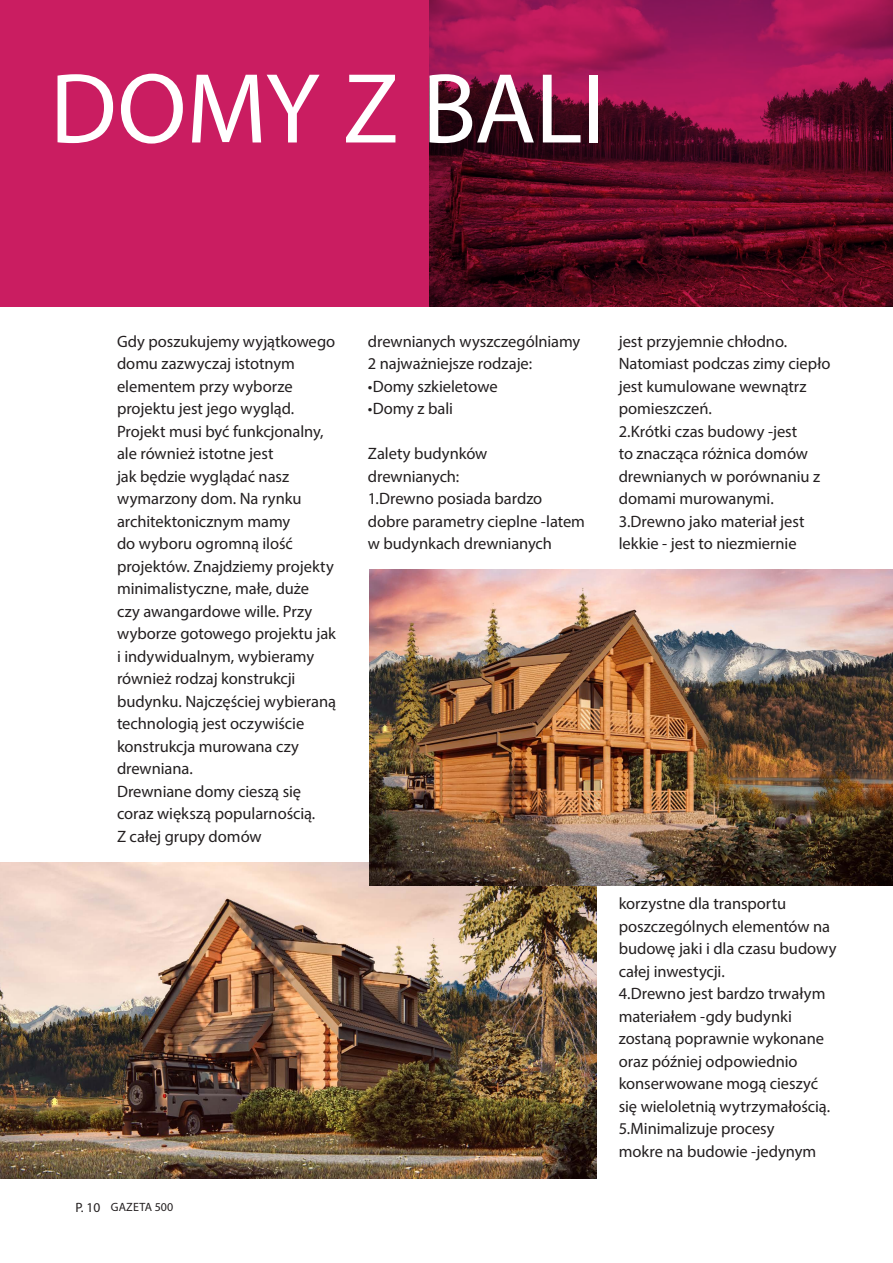
<style>
.page{position:relative;width:893px;height:1263px;background:#fff}
.page>*{position:absolute;margin:0;border:0;box-sizing:border-box;transform-origin:0 0}
.Headline_Main_Black{font:100.5px "Myriad Pro";letter-spacing:-.01em;color:#fff}
.Body_Text{font:16.5px/22.5px "Myriad Pro";letter-spacing:-.005em;color:#231f20}
.t1{font:12px "Myriad Pro";letter-spacing:.02em;color:#231f20}
.s1{font-size:13.5px}
</style>
<div class="page">
<svg style="left:0;top:0;width:893px;height:306px;background:#9a1547"></svg>
<hr style="left:892px;top:862px;width:1px;height:293px;background:#a8a9ad">
<img style="left:0;top:862px;width:597px;height:316px">
<img style="left:369px;top:570px;width:524px;height:316px">
<p class="Headline_Main_Black" style="left:50px;top:47px;width:557px">DOMY Z BALI</p>
<p class="Body_Text" style="left:117px;top:329px;width:220px">Gdy poszukujemy wyjątkowego domu zazwyczaj istotnym elementem przy wyborze projektu jest jego wygląd.<br>Projekt musi być funkcjonalny, ale również istotne jest<br>jak będzie wyglądać nasz wymarzony dom. Na rynku architektonicznym mamy<br>do wyboru ogromną ilość projektów. Znajdziemy projekty minimalistyczne, małe, duże czy awangardowe wille. Przy wyborze gotowego projektu jak i indywidualnym, wybieramy również rodzaj konstrukcji budynku. Najczęściej wybieraną technologią jest oczywiście konstrukcja murowana czy drewniana.</p>
<p class="Body_Text" style="left:117px;top:779px;width:200px">Drewniane domy cieszą się coraz większą popularnością.<br>Z całej grupy domów</p>
<p class="Body_Text" style="left:368px;top:329px;width:214px">drewnianych wyszczególniamy<br>2 najważniejsze rodzaje:</p>
<p class="Body_Text" style="left:368px;top:374px;width:131px">•Domy szkieletowe</p>
<p class="Body_Text" style="left:368px;top:397px;width:87px">•Domy z bali</p>
<p class="Body_Text" style="left:368px;top:442px;width:121px">Zalety budynków drewnianych:</p>
<p class="Body_Text" style="left:368px;top:487px;width:219px">1.Drewno posiada bardzo dobre parametry cieplne -latem w budynkach drewnianych</p>
<p class="t1" style="left:76px;top:1199px;width:99px"><span class="s1">P. 10</span> GAZETA 500</p>
<p class="Body_Text" style="left:619px;top:329px;width:213px">jest przyjemnie chłodno.<br>Natomiast podczas zimy ciepło jest kumulowane wewnątrz pomieszczeń.</p>
<p class="Body_Text" style="left:619px;top:419px;width:203px">2.Krótki czas budowy -jest<br>to znacząca różnica domów drewnianych w porównaniu z domami murowanymi.</p>
<p class="Body_Text" style="left:619px;top:509px;width:187px">3.Drewno jako materiał jest lekkie - jest to niezmiernie</p>
<p class="Body_Text" style="left:619px;top:892px;width:219px">korzystne dla transportu poszczególnych elementów na budowę jaki i dla czasu budowy całej inwestycji.</p>
<p class="Body_Text" style="left:619px;top:982px;width:213px">4.Drewno jest bardzo trwałym materiałem -gdy budynki zostaną poprawnie wykonane oraz później odpowiednio konserwowane mogą cieszyć się wieloletnią wytrzymałością.</p>
<p class="Body_Text" style="left:619px;top:1117px;width:199px">5.Minimalizuje procesy mokre na budowie -jedynym</p>
</div>
